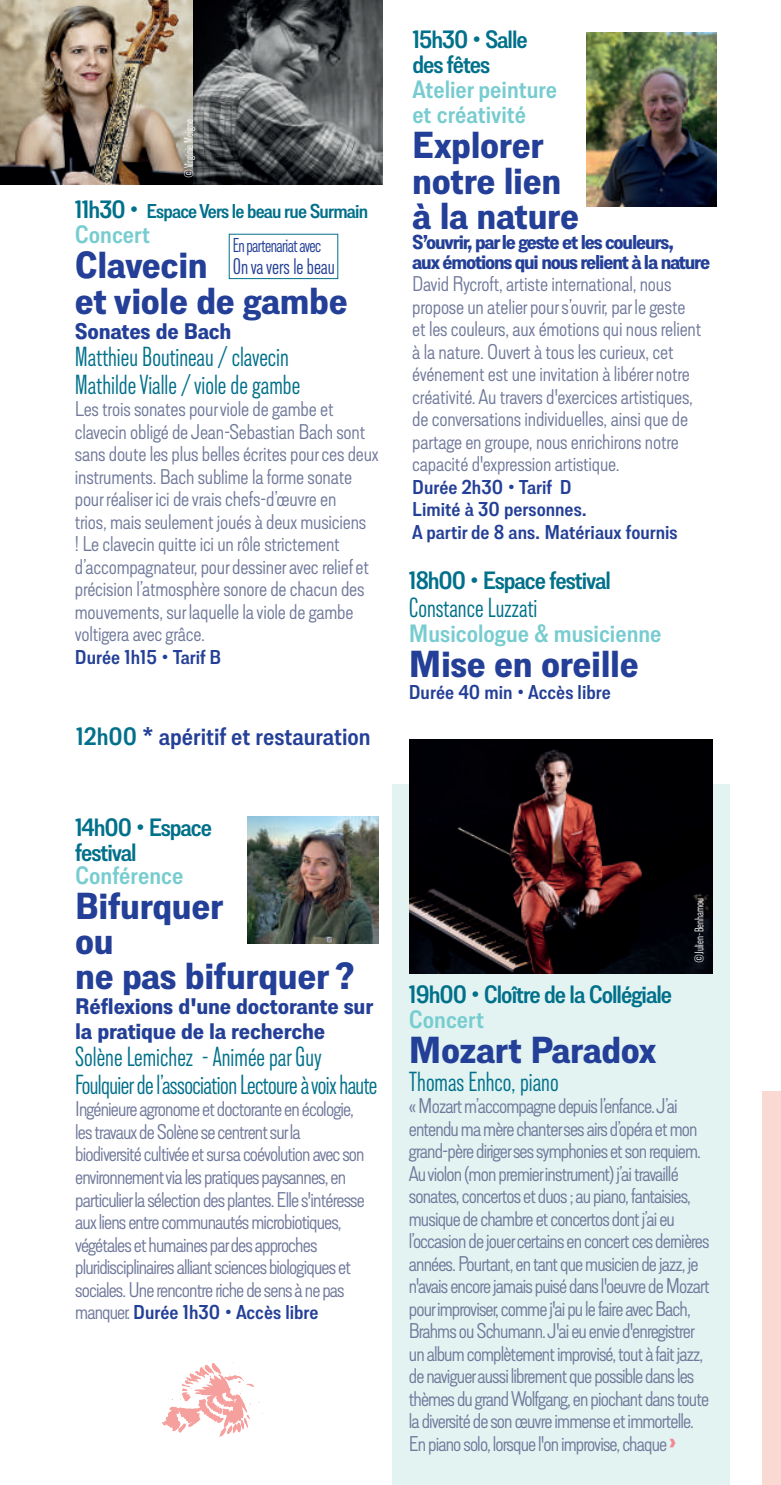
<style>
.page{position:relative;width:781px;height:1485px;background:#fff}
.page>*{position:absolute;margin:0;border:0;box-sizing:border-box;transform-origin:0 0}
.t1{font:700 37.5px/35px "Lorimer No 2";letter-spacing:-.01em;color:#233f97}
.t2{font:300 condensed 27.5px/27.5px "Lorimer No 2";color:#01708a}
.t3{font:300 condensed 27.5px/27.5px "Lorimer No 2";letter-spacing:-.02em;color:#01708a}
.t4{font:600 25px/25px "Lorimer No 2";letter-spacing:-.04em;color:#01708a}
.t5{font:600 25px/25px "Lorimer No 2";color:#77ccd0}
.t6{font:600 25px "Lorimer No 2";color:#233f97}
.t7{font:700 22.5px/25px "Lorimer No 2";letter-spacing:-.01em;color:#233f97}
.t8{font:300 condensed 22.5px "Lorimer No 2";color:#233f97}
.t9{font:300 21.25px/22.5px "Lorimer No 2";letter-spacing:-.04em;color:#70799b}
.t10{font:300 21.25px/22.5px "Lorimer No 2";letter-spacing:-.01em;color:#70799b}
.t11{font:600 20px/22.5px "Lorimer No 2";color:#233f97}
.t12{font:700 20px/20px "Lorimer No 2";letter-spacing:-.06em;color:#233f97}
.t13{font:600 20px "Lorimer No 2";letter-spacing:-.04em;color:#01708a}
.t14{font:300 condensed 20px "Lorimer No 2";letter-spacing:-.03em;color:#233f97}
.t15{font:300 condensed 12.5px "Lorimer No 2";color:#fff}
.s1{font-size:25px}
.s2{color:#01708a}
.s3{font-weight:300;font-size:21.25px;color:#70799b}
.s4{font-weight:700;font-size:22.5px;color:#f38790}
</style>
<div class="page">
<div style="left:392px;top:784px;width:337px;height:700px;background:#e2f3f2"></div>
<div style="left:762px;top:1091px;width:19px;height:393px;background:#f9d9d2"></div>
<img style="left:587px;top:32px;width:129px;height:174px">
<img style="left:409px;top:739px;width:303px;height:234px">
<img style="left:0;top:0;width:382px;height:185px">
<div style="left:229px;top:234px;width:109px;height:45px;border:1px solid #01708a"></div>
<img style="left:161px;top:1362px;width:102px;height:75px">
<img style="left:247px;top:816px;width:131px;height:127px">
<p class="t15" style="left:182px;top:177px;width:60px;rotate:-90deg">©Virginie Meigne</p>
<p class="t13" style="left:75px;top:200px;width:295px"><span class="s1">11h30 •</span> Espace Vers le beau rue Surmain</p>
<p class="t5" style="left:75px;top:222px;width:77px">Concert</p>
<h1 class="t1" style="left:75px;top:247px;width:274px">Clavecin<br>et viole de gambe</h1>
<p class="t7" style="left:75px;top:318px;width:158px">Sonates de Bach</p>
<p class="t2" style="left:75px;top:342px;width:227px">Matthieu Boutineau / clavecin<br>Mathilde Vialle / viole de gambe</p>
<p class="t10" style="left:75px;top:397px;width:305px">Les trois sonates pour viole de gambe et clavecin obligé de Jean-Sebastian Bach sont sans doute les plus belles écrites pour ces deux instruments. Bach sublime la forme sonate pour réaliser ici de vrais chefs-d’œuvre en<br>trios, mais seulement joués à deux musiciens<br>! Le clavecin quitte ici un rôle strictement d’accompagnateur, pour dessiner avec relief et précision l’atmosphère sonore de chacun des mouvements, sur laquelle la viole de gambe voltigera avec grâce.</p>
<p class="t11" style="left:75px;top:645px;width:148px">Durée 1h15 • Tarif B</p>
<p class="t14" style="left:233px;top:234px;width:90px">En partenariat avec</p>
<p class="t8" style="left:233px;top:254px;width:104px">On va vers le beau</p>
<p class="t6" style="left:76px;top:721px;width:296px"><span class="s2">12h00</span> * apéritif et restauration</p>
<p class="t4" style="left:75px;top:814px;width:138px">14h00 • Espace festival</p>
<p class="t5" style="left:75px;top:862px;width:110px">Conférence</p>
<h1 class="t1" style="left:75px;top:887px;width:281px">Bifurquer<br>ou<br>ne pas bifurquer ?</h1>
<p class="t7" style="left:75px;top:993px;width:299px">Réflexions d'une doctorante sur la pratique de la recherche</p>
<p class="t3" style="left:75px;top:1042px;width:304px">Solène Lemichez - Animée par Guy<br>Foulquier de l’association Lectoure à voix haute</p>
<p class="t9" style="left:75px;top:1097px;width:291px">Ingénieure agronome et doctorante en écologie, les travaux de Solène se centrent sur la biodiversité cultivée et sur sa coévolution avec son environnement via les pratiques paysannes, en particulier la sélection des plantes. Elle s'intéresse aux liens entre communautés microbiotiques, végétales et humaines par des approches pluridisciplinaires alliant sciences biologiques et sociales. Une rencontre riche de sens à ne pas</p>
<p class="t11" style="left:75px;top:1300px;width:245px"><span class="s3">manquer.</span>Durée 1h30 • Accès libre</p>
<p class="t4" style="left:412px;top:27px;width:117px">15h30 • Salle des fêtes</p>
<p class="t5" style="left:412px;top:77px;width:146px">Atelier peinture et créativité</p>
<h1 class="t1" style="left:412px;top:127px;width:168px">Explorer notre lien à la nature</h1>
<p class="t12" style="left:412px;top:231px;width:299px">S’ouvrir, par le geste et les couleurs,<br>aux émotions qui nous relient à la nature</p>
<p class="t10" style="left:412px;top:272px;width:290px">David Rycroft, artiste international, nous propose un atelier pour s’ouvrir, par le geste et les couleurs, aux émotions qui nous relient à la nature. Ouvert à tous les curieux, cet événement est une invitation à libérer notre créativité. Au travers d'exercices artistiques, de conversations individuelles, ainsi que de partage en groupe, nous enrichirons notre capacité d'expression artistique.</p>
<p class="t11" style="left:412px;top:475px;width:267px">Durée 2h30 • Tarif D<br>Limité à 30 personnes.<br>A partir de 8 ans. Matériaux fournis</p>
<p class="t4" style="left:409px;top:567px;width:203px">18h00 • Espace festival</p>
<p class="t2" style="left:409px;top:593px;width:130px">Constance Luzzati</p>
<p class="t5" style="left:409px;top:620px;width:254px">Musicologue &amp; musicienne</p>
<h1 class="t1" style="left:409px;top:645px;width:231px">Mise en oreille</h1>
<p class="t11" style="left:409px;top:680px;width:203px">Durée 40 min • Accès libre</p>
<p class="t15" style="left:692px;top:962px;width:66px;rotate:-90deg">©Julien-Benhamou</p>
<p class="t4" style="left:409px;top:981px;width:265px">19h00 • Cloître de la Collégiale</p>
<p class="t5" style="left:409px;top:1006px;width:77px">Concert</p>
<h1 class="t1" style="left:409px;top:1031px;width:249px">Mozart Paradox</h1>
<p class="t2" style="left:409px;top:1066px;width:151px">Thomas Enhco, piano</p>
<p class="t9" style="left:409px;top:1094px;width:302px">« Mozart m’accompagne depuis l’enfance. J’ai entendu ma mère chanter ses airs d’opéra et mon grand-père diriger ses symphonies et son requiem.<br>Au violon (mon premier instrument) j’ai travaillé sonates, concertos et duos ; au piano, fantaisies, musique de chambre et concertos dont j’ai eu l’occasion de jouer certains en concert ces dernières années. Pourtant, en tant que musicien de jazz, je n'avais encore jamais puisé dans l'oeuvre de Mozart pour improviser, comme j'ai pu le faire avec Bach, Brahms ou Schumann. J'ai eu envie d'enregistrer un album complètement improvisé, tout à fait jazz, de naviguer aussi librement que possible dans les thèmes du grand Wolfgang, en piochant dans toute la diversité de son œuvre immense et immortelle.<br>En piano solo, lorsque l'on improvise, chaque <span class="s4">›</span></p>
</div>
